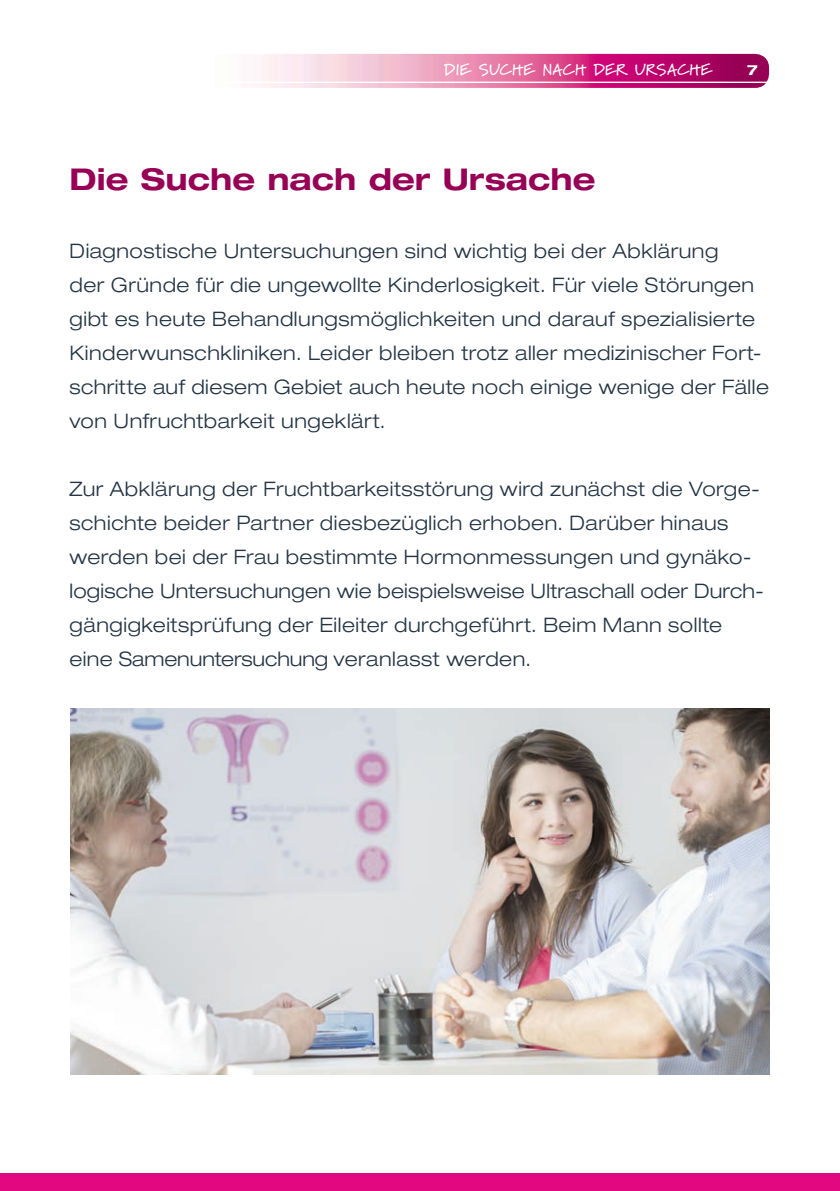
<style>
.page{position:relative;width:840px;height:1191px;background:#fff}
.page>*{position:absolute;margin:0;border:0;box-sizing:border-box;transform-origin:0 0}
.t1{font:700 expanded 30px "Helvetica Neue LT Std";color:#970055}
.t2{font:300 expanded 20px/34px "Helvetica Neue LT Std";letter-spacing:.025em;color:#243444}
.t3{font:700 16px "Marydale";letter-spacing:.03em;color:#fff}
.t4{font:700 expanded 14px "Helvetica Neue LT Std";color:#fff}
</style>
<div class="page">
<img style="left:261px;top:54px;width:507px;height:34px">
<div style="left:0;top:1174px;width:839px;height:17px;background:#e20980"></div>
<hr style="left:71px;top:82px;width:697px;height:1px;background:#fff">
<img style="left:71px;top:709px;width:697px;height:365px">
<p class="t3" style="left:444px;top:60px;width:269px">DIE SUCHE NACH DER URSACHE</p>
<p class="t4" style="left:746px;top:62px;width:12px">7</p>
<h1 class="t1" style="left:69px;top:160px;width:527px">Die Suche nach der Ursache</h1>
<p class="t2" style="left:69px;top:234px;width:700px">Diagnostische Untersuchungen sind wichtig bei der Abklärung<br>der Gründe für die ungewollte Kinderlosigkeit. Für viele Störungen gibt es heute Behandlungsmöglichkeiten und darauf spezialisierte Kinderwunschkliniken. Leider bleiben trotz aller medizinischer Fort&shy;schritte auf diesem Gebiet auch heute noch einige wenige der Fälle von Unfruchtbarkeit ungeklärt.</p>
<p class="t2" style="left:69px;top:472px;width:695px">Zur Abklärung der Fruchtbarkeitsstörung wird zunächst die Vorge&shy;schichte beider Partner diesbezüglich erhoben. Darüber hinaus werden bei der Frau bestimmte Hormonmessungen und gynäko&shy;logische Untersuchungen wie beispielsweise Ultraschall oder Durch&shy;gängigkeitsprüfung der Eileiter durchgeführt. Beim Mann sollte eine Samenuntersuchung veranlasst werden.</p>
</div>
